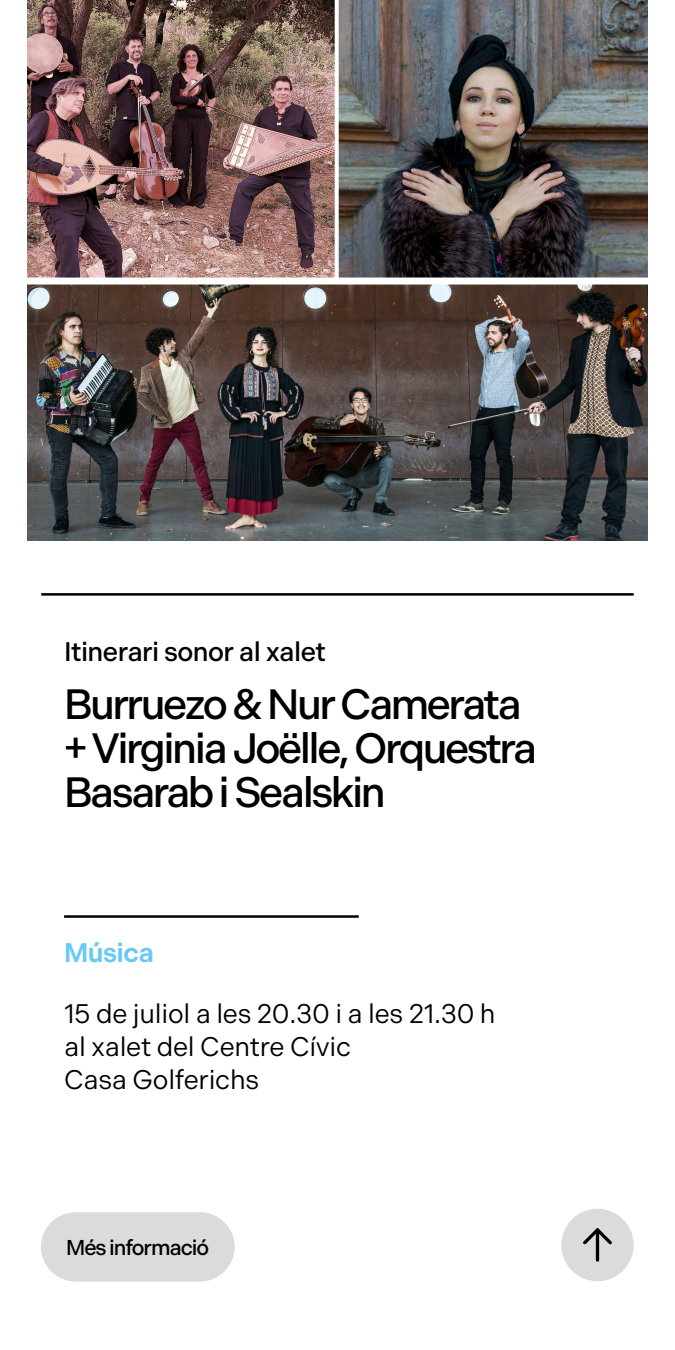
<style>
.page{position:relative;width:675px;height:1350px;background:#fff}
.page>*{position:absolute;margin:0;border:0;box-sizing:border-box;transform-origin:0 0}
._1_Titol{font:500 42.38px/44px "Indivisible";letter-spacing:-.06em;color:#000}
._3_Dades{font:26.88px/33.1px "Indivisible";letter-spacing:-.01em;color:#000}
._3_Dades-2{font:500 26.88px "Indivisible";letter-spacing:-.02em;color:#000}
._7_Categoria{font:600 26.88px "Indivisible";letter-spacing:-.02em;color:#69c9f5}
.t1{font:500 21.5px "Indivisible";letter-spacing:-.05em;color:#000}
</style>
<div class="page">
<img style="left:28px;top:0;width:620px;height:541px">
<hr style="left:64px;top:915px;width:295px;height:3px;background:#000">
<hr style="left:41px;top:593px;width:593px;height:3px;background:#000">
<div style="left:561px;top:1209px;width:73px;height:72px;background:#dcdbd9;border-radius:50%"></div>
<svg style="left:583px;top:1228px;width:29px;height:19px"></svg>
<hr style="left:596px;top:1230px;width:3px;height:30px;background:#000">
<div style="left:42px;top:1214px;width:191px;height:66px;background:#dcdbd9;border-radius:33px"></div>
<div style="left:41px;top:1212px;width:194px;height:70px;border:3px solid #dcdbd9;border-radius:33px"></div>
<h4 class="_3_Dades-2" style="left:64px;top:637px;width:263px">Itinerari sonor al xalet</h4>
<h1 class="_1_Titol" style="left:64px;top:683px;width:459px">Burruezo &amp; Nur Camerata</h1>
<h1 class="_1_Titol" style="left:64px;top:727px;width:475px">+ Virginia Joëlle, Orquestra<br>Basarab i Sealskin</h1>
<h3 class="_7_Categoria" style="left:64px;top:937px;width:92px">Música</h3>
<h4 class="_3_Dades" style="left:64px;top:997px;width:433px">15 de juliol a les 20.30 i a les 21.30 h</h4>
<h4 class="_3_Dades" style="left:64px;top:1030px;width:288px">al xalet del Centre Cívic<br>Casa Golferichs</h4>
<p class="t1" style="left:66px;top:1235px;width:144px">Més informació</p>
</div>
